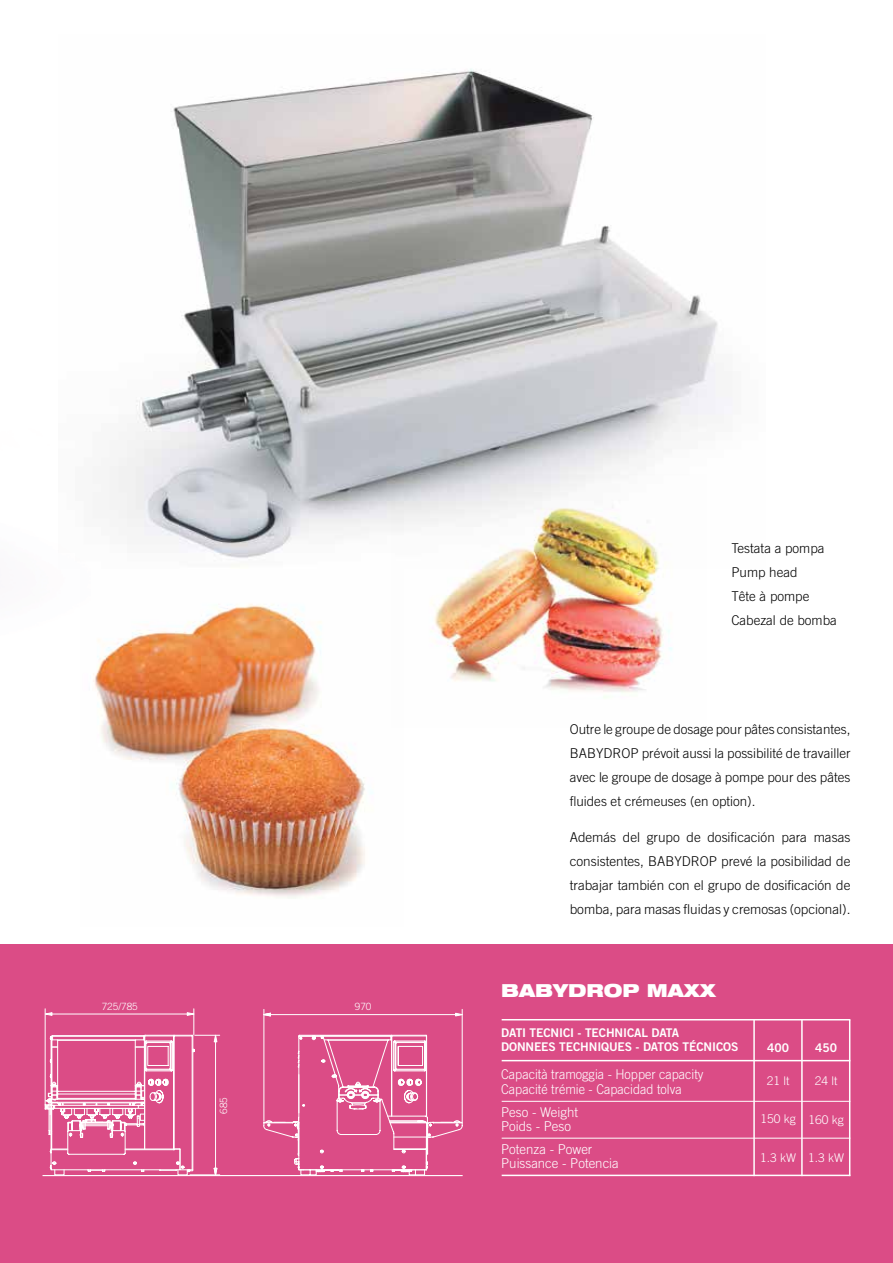
<style>
.page{position:relative;width:893px;height:1263px;background:#fff}
.page>*{position:absolute;margin:0;border:0;box-sizing:border-box;transform-origin:0 0}
.t1{font:900 expanded 18px "Helvetica Neue";color:#fff}
.t2{font:300 13.5px/24px "Trade Gothic";color:#000;text-align:justify}
.t3{font:300 13.5px/14.4px "Trade Gothic";color:#fff;scale:.94 1}
.t4{font:300 13.5px/14.4px "Trade Gothic";color:#fff}
.t5{font:12px/14.4px "Trade Gothic Bold Two";letter-spacing:-.01em;color:#fff}
.t6{font:300 12px "Trade Gothic";color:#fff}
.t7{font:300 9.9px "Trade Gothic";color:#fff}
</style>
<div class="page">
<div style="left:0;top:944px;width:893px;height:319px;background:#db4c86"></div>
<img style="left:109px;top:69px;width:623px;height:489px">
<img style="left:391px;top:474px;width:316px;height:224px">
<img style="left:93px;top:570px;width:311px;height:328px">
<svg style="left:44px;top:1009px;width:176px;height:166px"></svg>
<hr style="left:45px;top:1009px;width:1px;height:95px;background:#fff">
<svg style="left:263px;top:1034px;width:200px;height:141px"></svg>
<svg style="left:263px;top:1013px;width:8px;height:3px"></svg>
<svg style="left:455px;top:1013px;width:7px;height:3px"></svg>
<hr style="left:270px;top:1014px;width:185px;height:1px;background:#fff">
<hr style="left:264px;top:1009px;width:1px;height:112px;background:#fff">
<hr style="left:462px;top:1009px;width:1px;height:113px;background:#fff">
<hr style="left:43px;top:1175px;width:420px;height:1px;background:#fff">
<hr style="left:502px;top:1019px;width:348px;height:1px;background:#fff">
<hr style="left:502px;top:1060px;width:348px;height:1px;background:#fff">
<hr style="left:502px;top:1101px;width:348px;height:1px;background:#fff">
<hr style="left:502px;top:1138px;width:348px;height:1px;background:#fff">
<hr style="left:502px;top:1174px;width:348px;height:2px;background:#fff">
<hr style="left:849px;top:1020px;width:1px;height:156px;background:#fff">
<hr style="left:801px;top:1019px;width:2px;height:157px;background:#fff">
<hr style="left:753px;top:1019px;width:2px;height:157px;background:#fff">
<p class="t7" style="left:102px;top:1001px;width:38px">725/785</p>
<p class="t7" style="left:355px;top:1001px;width:18px">970</p>
<p class="t7" style="left:218px;top:1114px;width:18px;rotate:-90deg">685</p>
<p class="t2" style="left:731px;top:536px;width:107px;text-align:left">Testata a pompa<br>Pump head<br>Tête à pompe<br>Cabezal de bomba</p>
<p class="t2" style="left:570px;top:717px;width:282px">Outre le groupe de dosage pour pâtes consistantes, BABYDROP prévoit aussi la possibilité de travailler avec le groupe de dosage à pompe pour des pâtes fluides et crémeuses (en option).</p>
<p class="t2" style="left:570px;top:825px;width:282px">Además del grupo de dosificación para masas consistentes, BABYDROP prevé la posibilidad de trabajar también con el grupo de dosificación de bomba, para masas fluidas y cremosas (opcional).</p>
<h1 class="t1" style="left:501px;top:979px;width:216px">BABYDROP MAXX</h1>
<p class="t5" style="left:501px;top:1025px;width:239px">DATI TECNICI - TECHNICAL DATA<br>DONNEES TECHNIQUES - DATOS TÉCNICOS</p>
<p class="t3" style="left:501px;top:1067px;width:217px">Capacità tramoggia - Hopper capacity<br>Capacité trémie - Capacidad tolva</p>
<p class="t4" style="left:501px;top:1104px;width:78px">Peso - Weight<br>Poids - Peso</p>
<p class="t4" style="left:501px;top:1142px;width:119px">Potenza - Power<br>Puissance - Potencia</p>
<p class="t5" style="left:767px;top:1040px;width:23px">400</p>
<p class="t5" style="left:815px;top:1040px;width:23px">450</p>
<p class="t6" style="left:767px;top:1074px;width:24px">21 lt</p>
<p class="t6" style="left:761px;top:1112px;width:37px">150 kg</p>
<p class="t6" style="left:760px;top:1150px;width:38px">1.3 kW</p>
<p class="t6" style="left:815px;top:1074px;width:24px">24 lt</p>
<p class="t6" style="left:808px;top:1112px;width:37px">160 kg</p>
<p class="t6" style="left:808px;top:1150px;width:38px">1.3 kW</p>
</div>
